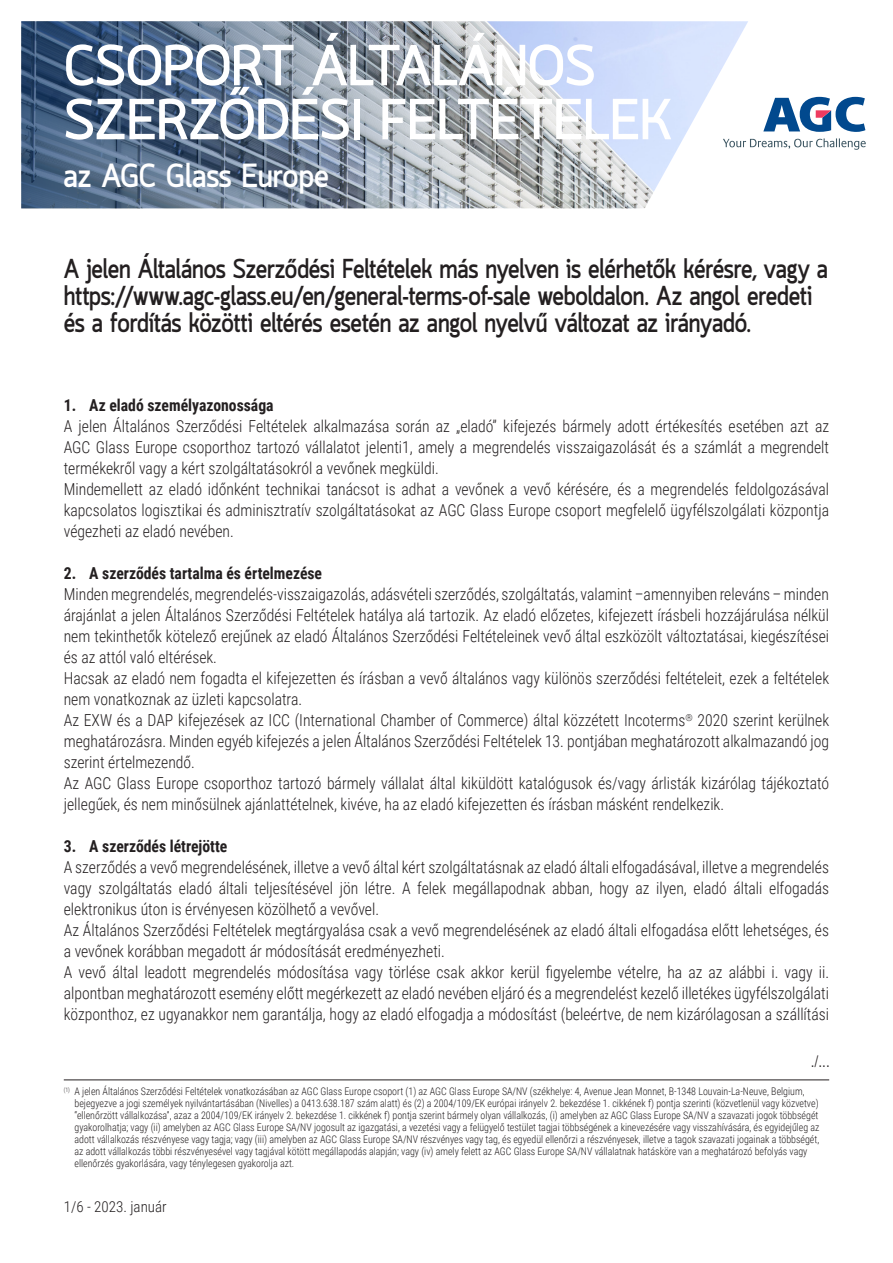
<style>
.page{position:relative;width:893px;height:1263px;background:#fff}
.page>*{position:absolute;margin:0;border:0;box-sizing:border-box;transform-origin:0 0}
.product_name_couv{font:700 57px/54px "Quark";letter-spacing:-.01em;color:#fff}
.t1{font:700 33px "Quark";color:#fff;scale:.95 1}
.intro_2{font:700 27px/27px "Quark";letter-spacing:-.01em;color:#231f20;scale:.9 1}
.t2{font:300 16.5px/21px "Roboto Condensed";color:#231f20;text-align:justify;scale:.95 1}
.t3{font:700 16.5px "Roboto Condensed";color:#231f20;scale:.95 1}
.t4{font:300 condensed 16.5px "Frutiger LT Std";color:#231f20;scale:.95 1}
.t5{font:300 15px "Roboto Condensed";color:#231f20}
.t6{font:300 10.5px/12px "Roboto Condensed";color:#231f20;scale:.95 1}
</style>
<div class="page">
<svg style="left:21px;top:21px;width:727px;height:187px;background:#93a1b3"></svg>
<svg style="left:763px;top:97px;width:102px;height:35px"></svg>
<svg style="left:723px;top:138px;width:143px;height:12px"></svg>
<hr style="left:64px;top:1080px;width:765px;height:1px;background:#231f20">
<p class="product_name_couv" style="left:64px;top:44px;width:610px">CSOPORT ÁLTALÁNOS<br>SZERZŐDÉSI FELTÉTELEK</p>
<p class="t1" style="left:63px;top:156px;width:281px">az AGC Glass Europe</p>
<p class="intro_2" style="left:64px;top:257px;width:851px">A jelen Általános Szerződési Feltételek más nyelven is elérhetők kérésre, vagy a</p>
<p class="intro_2" style="left:64px;top:284px;width:833px">https://www.agc-glass.eu/en/general-terms-of-sale weboldalon. Az angol eredeti és a fordítás közötti eltérés esetén az angol nyelvű változat az irányadó.</p>
<p class="t3" style="left:64px;top:394px;width:222px">1. Az eladó személyazonossága</p>
<p class="t2" style="left:64px;top:415px;width:807px">A jelen Általános Szerződési Feltételek alkalmazása során az „eladó” kifejezés bármely adott értékesítés esetében azt az AGC Glass Europe csoporthoz tartozó vállalatot jelenti1, amely a megrendelés visszaigazolását és a számlát a megrendelt termékekről vagy a kért szolgáltatásokról a vevőnek megküldi.</p>
<p class="t2" style="left:64px;top:478px;width:807px">Mindemellett az eladó időnként technikai tanácsot is adhat a vevőnek a vevő kérésére, és a megrendelés feldolgozásával kapcsolatos logisztikai és adminisztratív szolgáltatásokat az AGC Glass Europe csoport megfelelő ügyfélszolgálati központja végezheti az eladó nevében.</p>
<p class="t3" style="left:64px;top:562px;width:273px">2. A szerződés tartalma és értelmezése</p>
<p class="t2" style="left:64px;top:583px;width:807px">Minden megrendelés, megrendelés-visszaigazolás, adásvételi szerződés, szolgáltatás, valamint –amennyiben releváns – minden árajánlat a jelen Általános Szerződési Feltételek hatálya alá tartozik. Az eladó előzetes, kifejezett írásbeli hozzájárulása nélkül nem tekinthetők kötelező erejűnek az eladó Általános Szerződési Feltételeinek vevő által eszközölt változtatásai, kiegészítései és az attól való eltérések.</p>
<p class="t2" style="left:64px;top:667px;width:807px">Hacsak az eladó nem fogadta el kifejezetten és írásban a vevő általános vagy különös szerződési feltételeit, ezek a feltételek nem vonatkoznak az üzleti kapcsolatra.</p>
<p class="t2" style="left:64px;top:709px;width:807px">Az EXW és a DAP kifejezések az ICC (International Chamber of Commerce) által közzétett Incoterms<sup>®</sup> 2020 szerint kerülnek meghatározásra. Minden egyéb kifejezés a jelen Általános Szerződési Feltételek 13. pontjában meghatározott alkalmazandó jog szerint értelmezendő.</p>
<p class="t2" style="left:64px;top:772px;width:807px">Az AGC Glass Europe csoporthoz tartozó bármely vállalat által kiküldött katalógusok és/vagy árlisták kizárólag tájékoztató jellegűek, és nem minősülnek ajánlattételnek, kivéve, ha az eladó kifejezetten és írásban másként rendelkezik.</p>
<p class="t3" style="left:64px;top:835px;width:174px">3. A szerződés létrejötte</p>
<p class="t2" style="left:64px;top:856px;width:807px">A szerződés a vevő megrendelésének, illetve a vevő által kért szolgáltatásnak az eladó általi elfogadásával, illetve a megrendelés vagy szolgáltatás eladó általi teljesítésével jön létre. A felek megállapodnak abban, hogy az ilyen, eladó általi elfogadás elektronikus úton is érvényesen közölhető a vevővel.</p>
<p class="t2" style="left:64px;top:919px;width:807px">Az Általános Szerződési Feltételek megtárgyalása csak a vevő megrendelésének az eladó általi elfogadása előtt lehetséges, és a vevőnek korábban megadott ár módosítását eredményezheti.</p>
<p class="t2" style="left:64px;top:961px;width:807px">A vevő által leadott megrendelés módosítása vagy törlése csak akkor kerül figyelembe vételre, ha az az alábbi i. vagy ii. alpontban meghatározott esemény előtt megérkezett az eladó nevében eljáró és a megrendelést kezelő illetékes ügyfélszolgálati központhoz, ez ugyanakkor nem garantálja, hogy az eladó elfogadja a módosítást (beleértve, de nem kizárólagosan a szállítási</p>
<p class="t4" style="left:811px;top:1052px;width:22px">./...</p>
<p class="t6" style="left:75px;top:1085px;width:786px;text-indent:-11px"><sup>(1)</sup> A jelen Általános Szerződési Feltételek vonatkozásában az AGC Glass Europe csoport (1) az AGC Glass Europe SA/NV (székhelye: 4, Avenue Jean Monnet, B-1348 Louvain-La-Neuve, Belgium, bejegyezve a jogi személyek nyilvántartásában (Nivelles) a 0413.638.187 szám alatt) és (2) a 2004/109/EK európai irányelv 2. bekezdése 1. cikkének f) pontja szerinti (közvetlenül vagy közvetve) “ellenőrzött vállalkozása”, azaz a 2004/109/EK irányelv 2. bekezdése 1. cikkének f) pontja szerint bármely olyan vállalkozás, (i) amelyben az AGC Glass Europe SA/NV a szavazati jogok többségét gyakorolhatja; vagy (ii) amelyben az AGC Glass Europe SA/NV jogosult az igazgatási, a vezetési vagy a felügyelő testület tagjai többségének a kinevezésére vagy visszahívására, és egyidejűleg az adott vállalkozás részvényese vagy tagja; vagy (iii) amelyben az AGC Glass Europe SA/NV részvényes vagy tag, és egyedül ellenőrzi a részvényesek, illetve a tagok szavazati jogainak a többségét, az adott vállalkozás többi részvényesével vagy tagjával kötött megállapodás alapján; vagy (iv) amely felett az AGC Glass Europe SA/NV vállalatnak hatásköre van a meghatározó befolyás vagy ellenőrzés gyakorlására, vagy ténylegesen gyakorolja azt.</p>
<p class="t5" style="left:64px;top:1196px;width:104px">1/6 - 2023. január</p>
</div>
